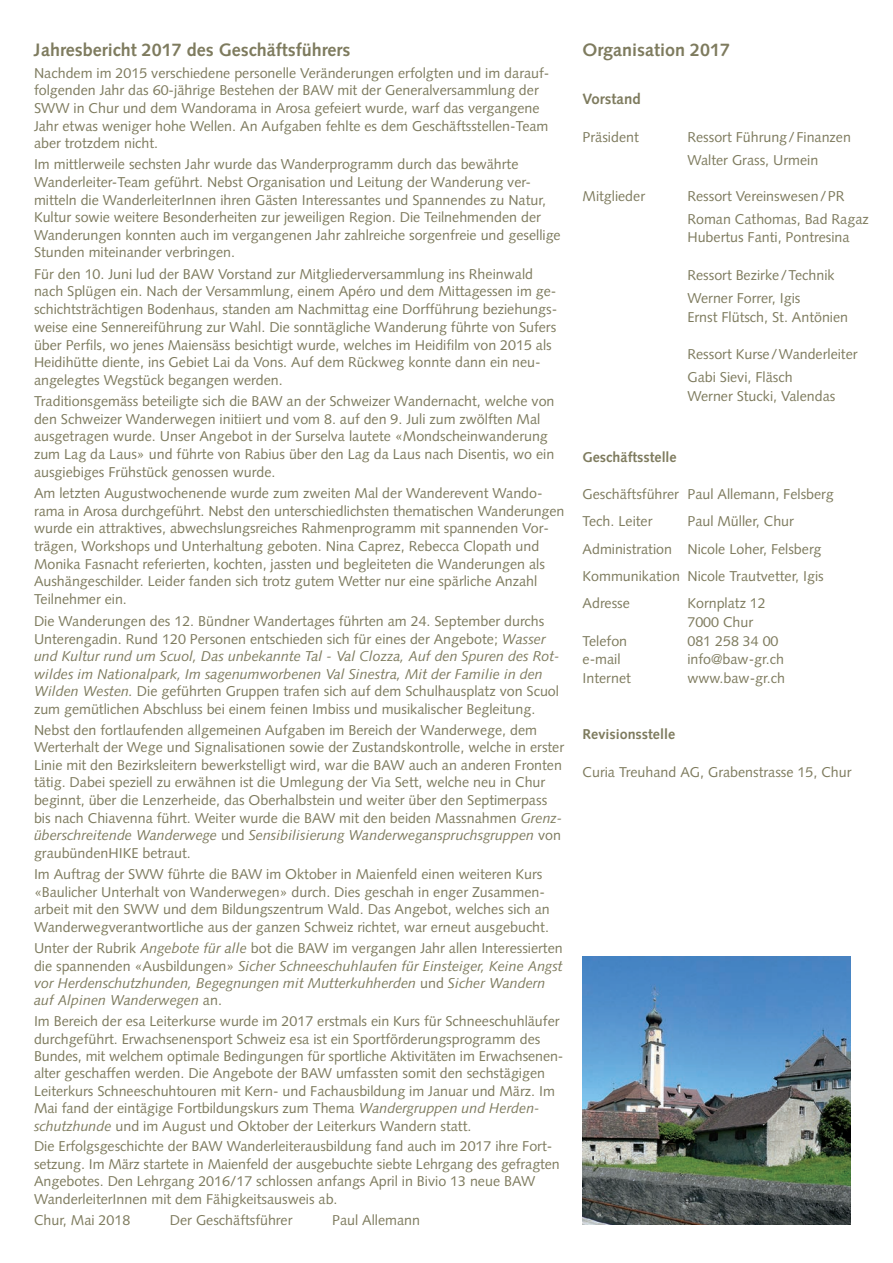
<style>
.page{position:relative;width:893px;height:1263px;background:#fff}
.page>*{position:absolute;margin:0;border:0;box-sizing:border-box;transform-origin:0 0}
.t1{font:700 18px "Syntax";color:#7e7b5e}
.t2{font:700 15px "Syntax";color:#7e7b5e}
.t3{font:14.25px/17.5px "Syntax";color:#7e7b5e}
.t4{font:italic 14.25px/17.4px "Syntax";color:#7e7b5e}
.t5{font:700 14.25px "Syntax";color:#7e7b5e}
.s1{font-style:italic}
.s2{font-style:normal}
</style>
<div class="page">
<img style="left:583px;top:957px;width:267px;height:268px">
<p class="t1" style="left:34px;top:43px;width:318px">Jahresbericht 2017 des Geschäftsführers</p>
<p class="t3" style="left:34px;top:65px;width:517px">Nachdem im 2015 verschiedene personelle Veränderungen erfolgten und im darauf&shy;folgenden Jahr das 60-jährige Bestehen der BAW mit der Generalversammlung der SWW in Chur und dem Wandorama in Arosa gefeiert wurde, warf das vergangene Jahr etwas weniger hohe Wellen. An Aufgaben fehlte es dem Geschäftsstellen-Team aber trotzdem nicht.</p>
<p class="t3" style="left:34px;top:157px;width:528px">Im mittlerweile sechsten Jahr wurde das Wanderprogramm durch das bewährte Wanderleiter-Team geführt. Nebst Organisation und Leitung der Wanderung ver&shy;mitteln die WanderleiterInnen ihren Gästen Interessantes und Spannendes zu Natur, Kultur sowie weitere Besonderheiten zur jeweiligen Region. Die Teilnehmenden der Wanderungen konnten auch im vergangenen Jahr zahlreiche sorgenfreie und gesellige Stunden miteinander verbringen.</p>
<p class="t3" style="left:34px;top:266px;width:525px">Für den 10. Juni lud der BAW Vorstand zur Mitgliederversammlung ins Rheinwald nach Splügen ein. Nach der Versammlung, einem Apéro und dem Mittagessen im ge&shy;schichtsträchtigen Bodenhaus, standen am Nachmittag eine Dorfführung beziehungs&shy;weise eine Sennereiführung zur Wahl. Die sonntägliche Wanderung führte von Sufers über Perfils, wo jenes Maiensäss besichtigt wurde, welches im Heidifilm von 2015 als Heidihütte diente, ins Gebiet Lai da Vons. Auf dem Rückweg konnte dann ein neu&shy;angelegtes Wegstück begangen werden.</p>
<p class="t3" style="left:34px;top:394px;width:522px">Traditionsgemäss beteiligte sich die BAW an der Schweizer Wandernacht, welche von den Schweizer Wanderwegen initiiert und vom 8. auf den 9. Juli zum zwölften Mal ausgetragen wurde. Unser Angebot in der Surselva lautete «Mondscheinwanderung zum Lag da Laus» und führte von Rabius über den Lag da Laus nach Disentis, wo ein ausgiebiges Frühstück genossen wurde.</p>
<p class="t3" style="left:34px;top:486px;width:532px">Am letzten Augustwochenende wurde zum zweiten Mal der Wanderevent Wando&shy;rama in Arosa durchgeführt. Nebst den unterschiedlichsten thematischen Wanderungen wurde ein attraktives, abwechslungsreiches Rahmenprogramm mit spannenden Vor&shy;trägen, Workshops und Unterhaltung geboten. Nina Caprez, Rebecca Clopath und Monika Fasnacht referierten, kochten, jassten und begleiteten die Wanderungen als Aushängeschilder. Leider fanden sich trotz gutem Wetter nur eine spärliche Anzahl Teilnehmer ein.</p>
<p class="t3" style="left:34px;top:614px;width:527px">Die Wanderungen des 12. Bündner Wandertages führten am 24. September durchs Unterengadin. Rund 120 Personen entschieden sich für eines der Angebote; <span class="s1">Wasser und Kultur rund um Scuol, Das unbekannte Tal - Val Clozza, Auf den Spuren des Rot&shy;wildes im Nationalpark, Im sagenumworbenen Val Sinestra, Mit der Familie in den Wilden Westen.</span> Die geführten Gruppen trafen sich auf dem Schulhausplatz von Scuol zum gemütlichen Abschluss bei einem feinen Imbiss und musikalischer Begleitung.</p>
<p class="t3" style="left:34px;top:722px;width:532px">Nebst den fortlaufenden allgemeinen Aufgaben im Bereich der Wanderwege, dem Werterhalt der Wege und Signalisationen sowie der Zustandskontrolle, welche in erster Linie mit den Bezirksleitern bewerkstelligt wird, war die BAW auch an anderen Fronten tätig. Dabei speziell zu erwähnen ist die Umlegung der Via Sett, welche neu in Chur beginnt, über die Lenzerheide, das Oberhalbstein und weiter über den Septimerpass bis nach Chiavenna führt. Weiter wurde die BAW mit den beiden Massnahmen <span class="s1">Grenz&shy;überschreitende Wanderwege</span> und <span class="s1">Sensibilisierung Wanderweganspruchsgruppen</span> von graubündenHIKE betraut.</p>
<p class="t3" style="left:34px;top:867px;width:517px">Im Auftrag der SWW führte die BAW im Oktober in Maienfeld einen weiteren Kurs «Baulicher Unterhalt von Wanderwegen» durch. Dies geschah in enger Zusammen&shy;arbeit mit den SWW und dem Bildungszentrum Wald. Das Angebot, welches sich an Wanderwegverantwortliche aus der ganzen Schweiz richtet, war erneut ausgebucht.</p>
<p class="t4" style="left:34px;top:941px;width:530px"><span class="s2">Unter der Rubrik</span> Angebote für alle <span class="s2">bot die BAW im vergangen Jahr allen Interessierten die spannenden «Ausbildungen»</span> Sicher Schneeschuhlaufen für Einsteiger, Keine Angst vor Herdenschutzhunden, Begegnungen mit Mutterkuhherden <span class="s2">und</span> Sicher Wandern auf Alpinen Wanderwegen <span class="s2">an.</span></p>
<p class="t3" style="left:34px;top:1014px;width:531px">Im Bereich der esa Leiterkurse wurde im 2017 erstmals ein Kurs für Schneeschuhläufer durchgeführt. Erwachsenensport Schweiz esa ist ein Sportförderungsprogramm des Bundes, mit welchem optimale Bedingungen für sportliche Aktivitäten im Erwachsenen&shy;alter geschaffen werden. Die Angebote der BAW umfassten somit den sechstägigen Leiterkurs Schneeschuhtouren mit Kern- und Fachausbildung im Januar und März. Im Mai fand der eintägige Fortbildungskurs zum Thema <span class="s1">Wandergruppen und Herden&shy;schutzhunde</span> und im August und Oktober der Leiterkurs Wandern statt.</p>
<p class="t3" style="left:34px;top:1139px;width:527px">Die Erfolgsgeschichte der BAW Wanderleiterausbildung fand auch im 2017 ihre Fort&shy;setzung. Im März startete in Maienfeld der ausgebuchte siebte Lehrgang des gefragten Angebotes. Den Lehrgang 2016/17 schlossen anfangs April in Bivio 13 neue BAW WanderleiterInnen mit dem Fähigkeitsausweis ab.</p>
<p class="t3" style="left:34px;top:1213px;width:98px">Chur, Mai 2018</p>
<p class="t3" style="left:170px;top:1213px;width:124px">Der Geschäftsführer</p>
<p class="t3" style="left:332px;top:1213px;width:89px">Paul Allemann</p>
<p class="t1" style="left:583px;top:43px;width:149px">Organisation 2017</p>
<p class="t2" style="left:583px;top:92px;width:60px">Vorstand</p>
<p class="t3" style="left:583px;top:129px;width:58px">Präsident</p>
<p class="t3" style="left:687px;top:129px;width:165px">Ressort Führung/Finanzen</p>
<p class="t3" style="left:687px;top:152px;width:132px">Walter Grass, Urmein</p>
<p class="t3" style="left:583px;top:188px;width:64px">Mitglieder</p>
<p class="t3" style="left:687px;top:188px;width:158px">Ressort Vereinswesen/PR</p>
<p class="t3" style="left:687px;top:211px;width:183px">Roman Cathomas, Bad Ragaz</p>
<p class="t3" style="left:687px;top:230px;width:164px">Hubertus Fanti, Pontresina</p>
<p class="t3" style="left:687px;top:267px;width:149px">Ressort Bezirke/Technik</p>
<p class="t3" style="left:687px;top:290px;width:114px">Werner Forrer, Igis</p>
<p class="t3" style="left:687px;top:309px;width:162px">Ernst Flütsch, St. Antönien</p>
<p class="t3" style="left:687px;top:347px;width:172px">Ressort Kurse/Wanderleiter</p>
<p class="t3" style="left:687px;top:370px;width:107px">Gabi Sievi, Fläsch</p>
<p class="t3" style="left:687px;top:388px;width:149px">Werner Stucki, Valendas</p>
<p class="t5" style="left:583px;top:451px;width:96px">Geschäftsstelle</p>
<p class="t3" style="left:583px;top:487px;width:252px">Geschäftsführer Paul Allemann, Felsberg</p>
<p class="t3" style="left:583px;top:514px;width:71px">Tech. Leiter</p>
<p class="t3" style="left:687px;top:514px;width:108px">Paul Müller, Chur</p>
<p class="t3" style="left:583px;top:541px;width:240px">Administration Nicole Loher, Felsberg</p>
<p class="t3" style="left:583px;top:568px;width:243px">Kommunikation Nicole Trautvetter, Igis</p>
<p class="t3" style="left:583px;top:596px;width:49px">Adresse</p>
<p class="t3" style="left:687px;top:596px;width:80px">Kornplatz 12</p>
<p class="t3" style="left:687px;top:614px;width:67px">7000 Chur</p>
<p class="t3" style="left:583px;top:633px;width:46px">Telefon</p>
<p class="t3" style="left:687px;top:633px;width:93px">081 258 34 00</p>
<p class="t3" style="left:583px;top:652px;width:40px">e-mail</p>
<p class="t3" style="left:687px;top:652px;width:98px">info@baw-gr.ch</p>
<p class="t3" style="left:583px;top:671px;width:50px">Internet</p>
<p class="t3" style="left:687px;top:671px;width:99px">www.baw-gr.ch</p>
<p class="t5" style="left:583px;top:729px;width:94px">Revisionsstelle</p>
<p class="t3" style="left:583px;top:765px;width:270px">Curia Treuhand AG, Grabenstrasse 15, Chur</p>
</div>
